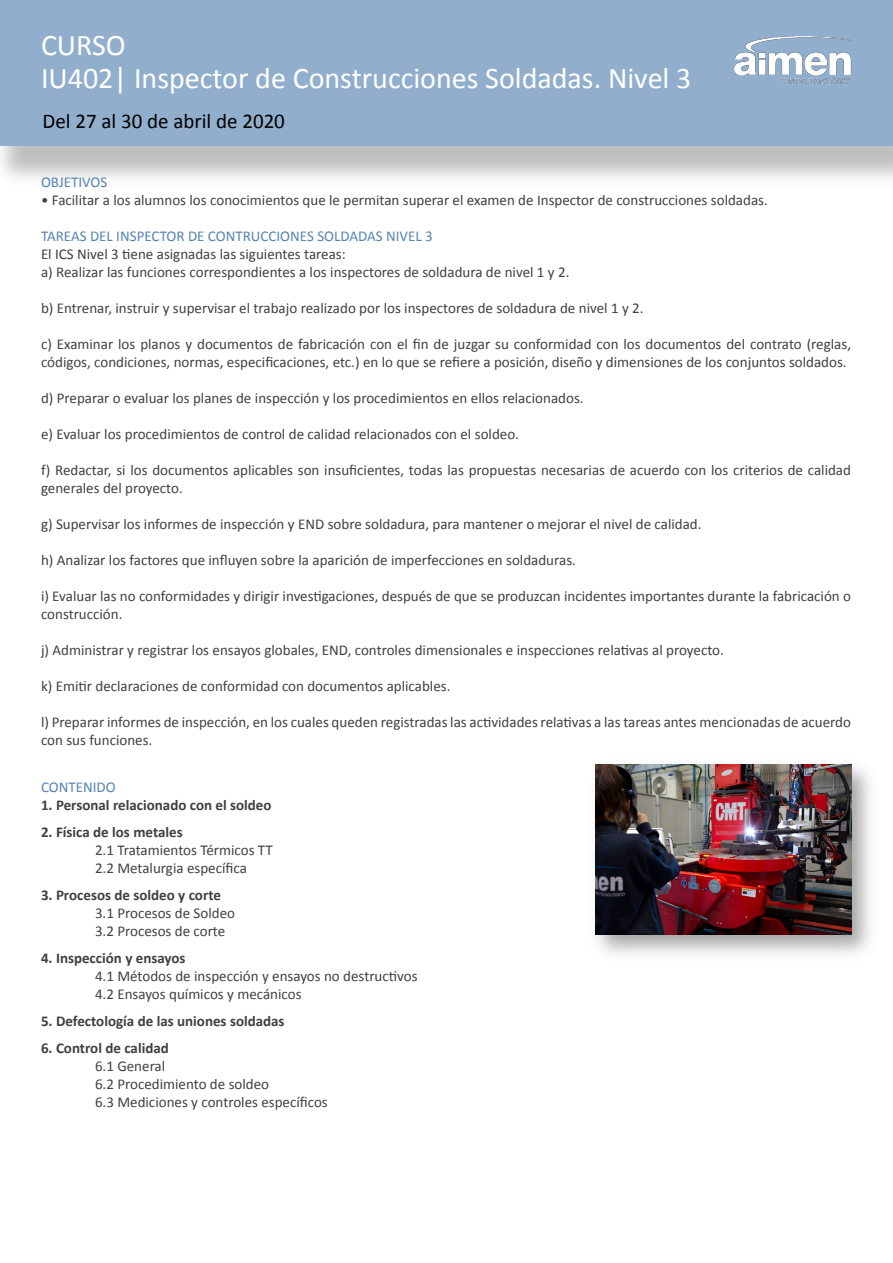
<style>
.page{position:relative;width:893px;height:1263px;background:#fff}
.page>*{position:absolute;margin:0;border:0;box-sizing:border-box;transform-origin:0 0}
.t1{font:30px/33px "Calibri";color:#fff}
.t2{font:21px "Calibri";color:#000}
.t3{font:15px/18px "Calibri";color:#404040}
.t4{font:700 15px "Calibri";color:#404040}
.t5{font:15px "Calibri";color:#5483b2}
</style>
<div class="page">
<div style="left:0;top:0;width:893px;height:145px;background:#91afcd"></div>
<img style="left:734px;top:36px;width:118px;height:49px">
<img style="left:595px;top:764px;width:275px;height:190px">
<img style="left:596px;top:765px;width:255px;height:170px">
<h1 class="t1" style="left:41px;top:29px;width:652px">CURSO<br>IU402| Inspector de Construcciones Soldadas. Nivel 3</h1>
<h2 class="t2" style="left:43px;top:108px;width:244px">Del 27 al 30 de abril de 2020</h2>
<p class="t5" style="left:41px;top:173px;width:68px">OBJETIVOS</p>
<p class="t3" style="left:41px;top:191px;width:728px">• Facilitar a los alumnos los conocimientos que le permitan superar el examen de Inspector de construcciones soldadas.</p>
<p class="t5" style="left:41px;top:227px;width:393px">TAREAS DEL INSPECTOR DE CONTRUCCIONES SOLDADAS NIVEL 3</p>
<p class="t3" style="left:41px;top:245px;width:530px">El ICS Nivel 3 tiene asignadas las siguientes tareas:<br>a) Realizar las funciones correspondientes a los inspectores de soldadura de nivel 1 y 2.</p>
<p class="t3" style="left:41px;top:299px;width:604px">b) Entrenar, instruir y supervisar el trabajo realizado por los inspectores de soldadura de nivel 1 y 2.</p>
<p class="t3" style="left:41px;top:335px;width:812px">c) Examinar los planos y documentos de fabricación con el fin de juzgar su conformidad con los documentos del contrato (reglas, códigos, condiciones, normas, especificaciones, etc.) en lo que se refiere a posición, diseño y dimensiones de los conjuntos soldados.</p>
<p class="t3" style="left:41px;top:389px;width:544px">d) Preparar o evaluar los planes de inspección y los procedimientos en ellos relacionados.</p>
<p class="t3" style="left:41px;top:425px;width:480px">e) Evaluar los procedimientos de control de calidad relacionados con el soldeo.</p>
<p class="t3" style="left:41px;top:461px;width:811px">f) Redactar, si los documentos aplicables son insuficientes, todas las propuestas necesarias de acuerdo con los criterios de calidad generales del proyecto.</p>
<p class="t3" style="left:41px;top:515px;width:662px">g) Supervisar los informes de inspección y END sobre soldadura, para mantener o mejorar el nivel de calidad.</p>
<p class="t3" style="left:41px;top:551px;width:536px">h) Analizar los factores que influyen sobre la aparición de imperfecciones en soldaduras.</p>
<p class="t3" style="left:41px;top:587px;width:811px">i) Evaluar las no conformidades y dirigir investigaciones, después de que se produzcan incidentes importantes durante la fabricación o construcción.</p>
<p class="t3" style="left:41px;top:641px;width:684px">j) Administrar y registrar los ensayos globales, END, controles dimensionales e inspecciones relativas al proyecto.</p>
<p class="t3" style="left:41px;top:677px;width:411px">k) Emitir declaraciones de conformidad con documentos aplicables.</p>
<p class="t3" style="left:41px;top:713px;width:811px">l) Preparar informes de inspección, en los cuales queden registradas las actividades relativas a las tareas antes mencionadas de acuerdo con sus funciones.</p>
<p class="t5" style="left:41px;top:777px;width:76px">CONTENIDO</p>
<p class="t4" style="left:41px;top:795px;width:232px">1. Personal relacionado con el soldeo</p>
<p class="t4" style="left:41px;top:822px;width:143px">2. Física de los metales</p>
<p class="t3" style="left:95px;top:841px;width:179px">2.1 Tratamientos Térmicos TT<br>2.2 Metalurgia específica</p>
<p class="t4" style="left:41px;top:885px;width:181px">3. Procesos de soldeo y corte</p>
<p class="t3" style="left:95px;top:904px;width:142px">3.1 Procesos de Soldeo<br>3.2 Procesos de corte</p>
<p class="t4" style="left:41px;top:948px;width:146px">4. Inspección y ensayos</p>
<p class="t3" style="left:95px;top:967px;width:324px">4.1 Métodos de inspección y ensayos no destructivos<br>4.2 Ensayos químicos y mecánicos</p>
<p class="t4" style="left:41px;top:1011px;width:245px">5. Defectología de las uniones soldadas</p>
<p class="t4" style="left:41px;top:1038px;width:129px">6. Control de calidad</p>
<p class="t3" style="left:95px;top:1057px;width:234px">6.1 General<br>6.2 Procedimiento de soldeo<br>6.3 Mediciones y controles específicos</p>
</div>
